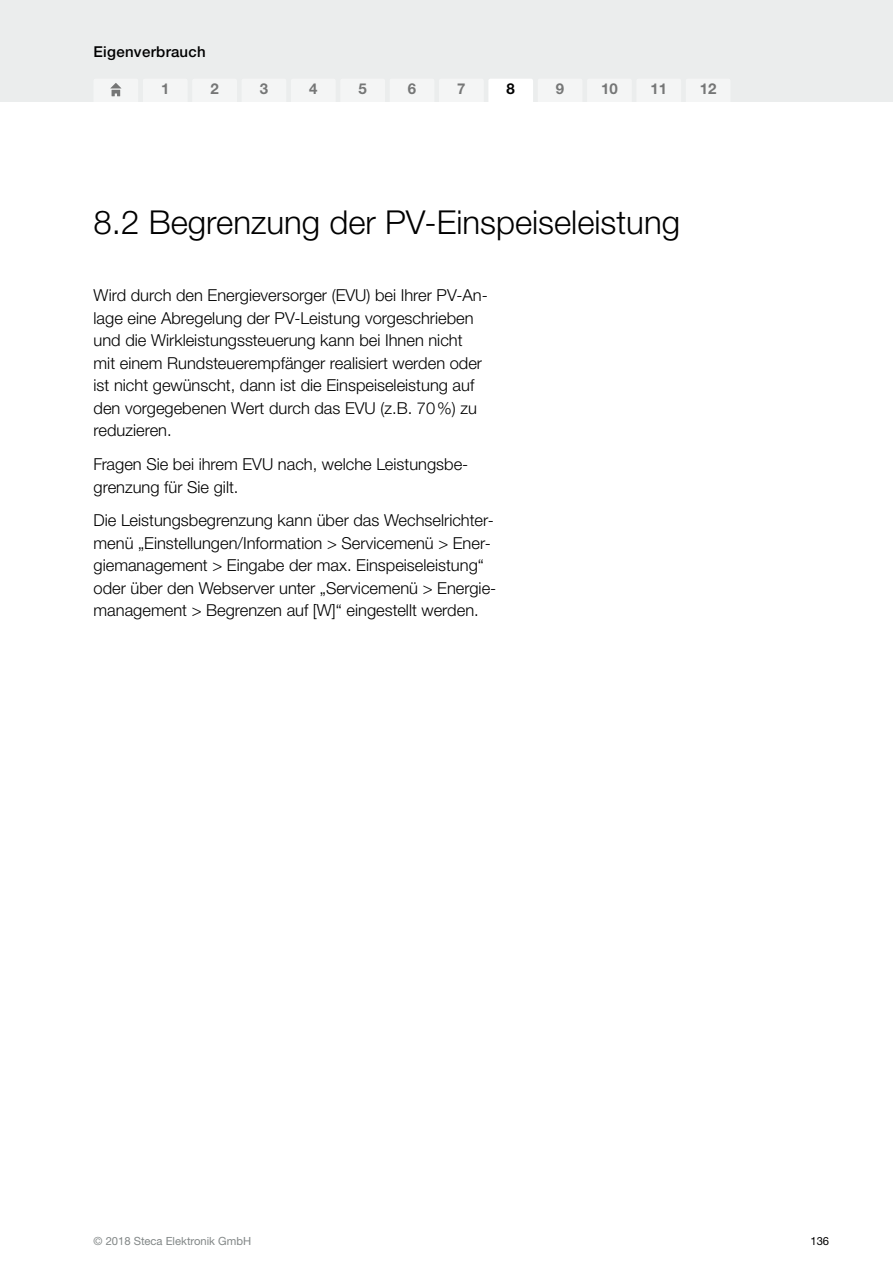
<style>
.page{position:relative;width:893px;height:1263px;background:#fff}
.page>*{position:absolute;margin:0;border:0;box-sizing:border-box;transform-origin:0 0}
.t1{font:300 33px "Helvetica Neue LTW1 G";color:#000}
.Copy{font:300 16.5px/22.5px "Helvetica Neue LTW1 G";color:#000}
.t2{font:700 15px "Helvetica Neue LTW1 G";color:#000}
.t3{font:500 15px "Helvetica Neue LTW1 G";letter-spacing:.02em;color:#000}
.t4{font:11.25px "Helvetica Neue LTW1 G";color:#828787}
.t5{font:11.25px "Helvetica Neue LTW1 G";color:#000}
</style>
<div class="page">
<div style="left:0;top:0;width:893px;height:102px;background:#ebeded"></div>
<div style="left:94px;top:79px;width:44px;height:36px;background:#f4f5f5;border-radius:2px"></div>
<svg style="left:110px;top:83px;width:11px;height:13px"></svg>
<div style="left:192px;top:79px;width:45px;height:36px;background:#f4f5f5;border-radius:2px"></div>
<div style="left:242px;top:79px;width:44px;height:36px;background:#f4f5f5;border-radius:2px"></div>
<div style="left:291px;top:79px;width:45px;height:36px;background:#f4f5f5;border-radius:2px"></div>
<div style="left:340px;top:79px;width:45px;height:36px;background:#f4f5f5;border-radius:2px"></div>
<div style="left:390px;top:79px;width:44px;height:36px;background:#f4f5f5;border-radius:2px"></div>
<div style="left:439px;top:79px;width:45px;height:36px;background:#f4f5f5;border-radius:2px"></div>
<div style="left:488px;top:79px;width:45px;height:36px;background:#fff;border-radius:2px"></div>
<div style="left:538px;top:79px;width:44px;height:36px;background:#f4f5f5;border-radius:2px"></div>
<div style="left:587px;top:79px;width:45px;height:36px;background:#f4f5f5;border-radius:2px"></div>
<div style="left:636px;top:79px;width:45px;height:36px;background:#f4f5f5;border-radius:2px"></div>
<div style="left:686px;top:79px;width:44px;height:36px;background:#f4f5f5;border-radius:2px"></div>
<div style="left:143px;top:79px;width:45px;height:36px;background:#f4f5f5;border-radius:2px"></div>
<p class="t3" style="left:94px;top:43px;width:114px">Eigenverbrauch</p>
<p class="t2" style="left:161px;top:79px;width:10px">1</p>
<p class="t2" style="left:210px;top:79px;width:10px">2</p>
<p class="t2" style="left:260px;top:79px;width:10px">3</p>
<p class="t2" style="left:309px;top:79px;width:10px">4</p>
<p class="t2" style="left:358px;top:79px;width:10px">5</p>
<p class="t2" style="left:408px;top:79px;width:10px">6</p>
<p class="t2" style="left:457px;top:79px;width:10px">7</p>
<p class="t2" style="left:507px;top:79px;width:10px">8</p>
<p class="t2" style="left:556px;top:79px;width:10px">9</p>
<p class="t2" style="left:601px;top:79px;width:18px">10</p>
<p class="t2" style="left:650px;top:79px;width:18px">11</p>
<p class="t2" style="left:700px;top:79px;width:18px">12</p>
<p class="t1" style="left:94px;top:202px;width:588px">8.2 Begrenzung der PV-Einspeiseleistung</p>
<p class="Copy" style="left:94px;top:284px;width:396px">Wird durch den Energieversorger (EVU) bei Ihrer PV-An&shy;lage eine Abregelung der PV-Leistung vorgeschrieben und die Wirkleistungssteuerung kann bei Ihnen nicht mit einem Rundsteuerempfänger realisiert werden oder ist nicht gewünscht, dann ist die Einspeiseleistung auf den vorgegebenen Wert durch das EVU (z.B. 70%) zu reduzieren.</p>
<p class="Copy" style="left:94px;top:453px;width:376px">Fragen Sie bei ihrem EVU nach, welche Leistungsbe&shy;grenzung für Sie gilt.</p>
<p class="Copy" style="left:94px;top:509px;width:404px">Die Leistungsbegrenzung kann über das Wechselrichter&shy;menü „Einstellungen/Information &gt; Servicemenü &gt; Ener&shy;giemanagement &gt; Eingabe der max. Einspeiseleistung“ oder über den Webserver unter „Servicemenü &gt; Energie&shy;management &gt; Begrenzen auf [W]“ eingestellt werden.</p>
<p class="t4" style="left:94px;top:1234px;width:159px">© 2018 Steca Elektronik GmbH</p>
<p class="t5" style="left:810px;top:1234px;width:20px">136</p>
</div>
